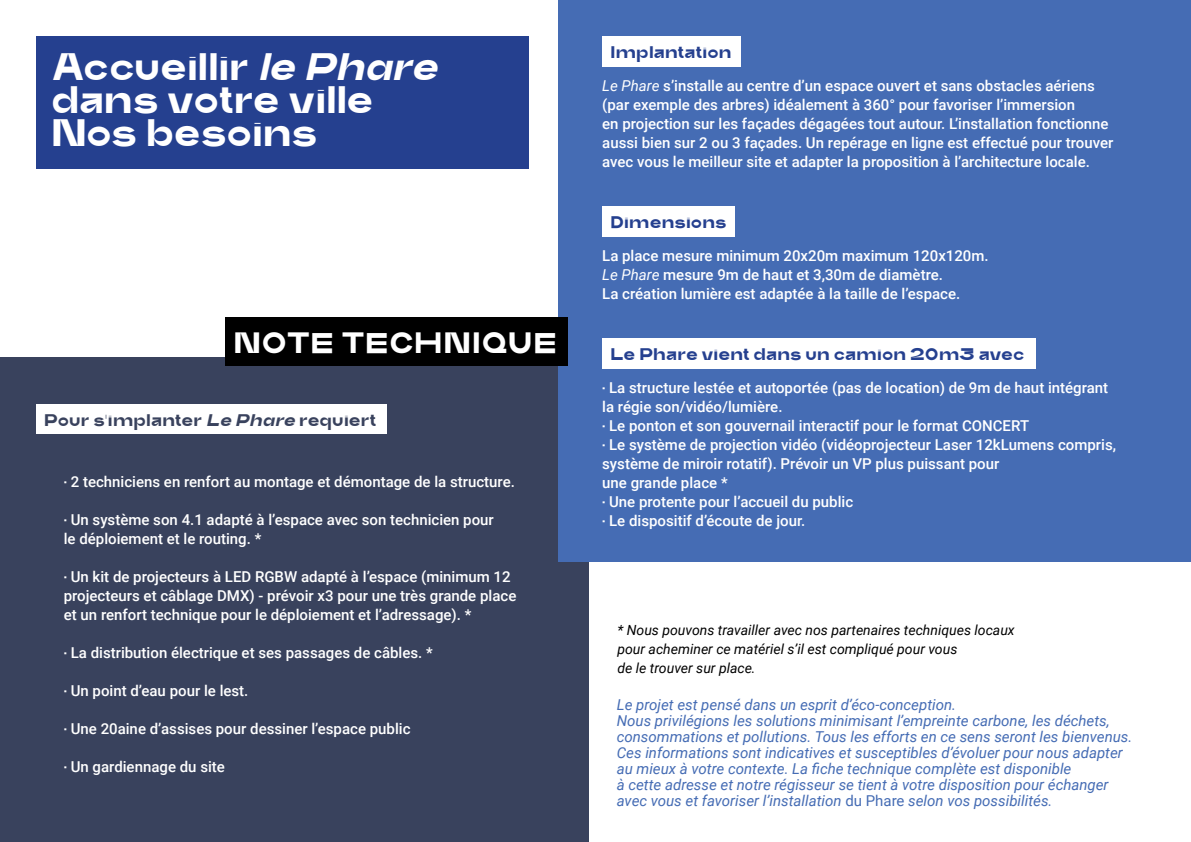
<style>
.page{position:relative;width:1191px;height:842px;background:#fff}
.page>*{position:absolute;margin:0;border:0;box-sizing:border-box;transform-origin:0 0}
.t1{font:700 39px/33px "Trash";color:#fff}
.t2{font:700 30px "Trash";letter-spacing:.015em;color:#fff}
.t3{font:700 17.1px "Trash";letter-spacing:.015em;color:#25408f}
.t4{font:700 17.1px "Trash";letter-spacing:.01em;color:#39425d}
.t5{font:500 15px/19px "Roboto";color:#fff}
.t6{font:italic 15px/16px "Roboto";color:#456cb4}
.t7{font:italic 14px/19px "Roboto";color:#000}
.s1{font-style:italic}
.s2{font-family:"Trash";font-weight:700}
.s3{font-weight:400;font-style:italic}
.s4{font-style:normal}
</style>
<div class="page">
<div style="left:0;top:357px;width:588px;height:485px;background:#39425d"></div>
<div style="left:36px;top:36px;width:492px;height:132px;background:#25408f"></div>
<div style="left:558px;top:0;width:633px;height:561px;background:#456cb4"></div>
<div style="left:225px;top:317px;width:343px;height:49px;background:#000"></div>
<div style="left:602px;top:36px;width:138px;height:31px;background:#fff"></div>
<div style="left:602px;top:206px;width:133px;height:31px;background:#fff"></div>
<div style="left:602px;top:338px;width:433px;height:31px;background:#fff"></div>
<div style="left:36px;top:404px;width:350px;height:30px;background:#fff"></div>
<h1 class="t1" style="left:51px;top:50px;width:388px">Accueillir <span class="s1">le Phare </span>dans votre ville<br>Nos besoins</h1>
<h2 class="t2" style="left:233px;top:324px;width:325px">NOTE TECHNIQUE</h2>
<p class="t4" style="left:44px;top:409px;width:334px">Pour s’implanter <span class="s1">Le Phare</span> requiert</p>
<p class="t5" style="left:64px;top:472px;width:452px"><span class="s2">•</span> 2 techniciens en renfort au montage et démontage de la structure.</p>
<p class="t5" style="left:64px;top:510px;width:431px"><span class="s2">•</span> Un système son 4.1 adapté à l’espace avec son technicien pour le déploiement et le routing. *</p>
<p class="t5" style="left:64px;top:567px;width:454px"><span class="s2">•</span> Un kit de projecteurs à LED RGBW adapté à l’espace (minimum 12 projecteurs et câblage DMX) - prévoir x3 pour une très grande place et un renfort technique pour le déploiement et l’adressage). *</p>
<p class="t5" style="left:64px;top:643px;width:370px"><span class="s2">•</span> La distribution électrique et ses passages de câbles. *</p>
<p class="t5" style="left:64px;top:681px;width:186px"><span class="s2">•</span> Un point d’eau pour le lest.</p>
<p class="t5" style="left:64px;top:719px;width:348px"><span class="s2">•</span> Une 20aine d’assises pour dessiner l’espace public</p>
<p class="t5" style="left:64px;top:757px;width:163px"><span class="s2">•</span> Un gardiennage du site</p>
<p class="t3" style="left:610px;top:42px;width:123px">Implantation</p>
<p class="t5" style="left:602px;top:76px;width:513px"><span class="s3">Le Phare</span> s’installe au centre d’un espace ouvert et sans obstacles aériens (par exemple des arbres) idéalement à 360° pour favoriser l’immersion<br>en projection sur les façades dégagées tout autour. L’installation fonctionne aussi bien sur 2 ou 3 façades. Un repérage en ligne est effectué pour trouver avec vous le meilleur site et adapter la proposition à l’architecture locale.</p>
<p class="t3" style="left:610px;top:211px;width:118px">Dimensions</p>
<p class="t5" style="left:602px;top:245px;width:388px">La place mesure minimum 20x20m maximum 120x120m.<br><span class="s3">Le Phare</span> mesure 9m de haut et 3,30m de diamètre.<br>La création lumière est adaptée à la taille de l’espace.</p>
<p class="t3" style="left:610px;top:344px;width:415px">Le Phare vient dans un camion 20m3 avec</p>
<p class="t5" style="left:602px;top:378px;width:507px"><span class="s2">•</span> La structure lestée et autoportée (pas de location) de 9m de haut intégrant la régie son/vidéo/lumière.</p>
<p class="t5" style="left:602px;top:416px;width:428px"><span class="s2">•</span> Le ponton et son gouvernail interactif pour le format CONCERT</p>
<p class="t5" style="left:602px;top:435px;width:515px"><span class="s2">•</span> Le système de projection vidéo (vidéoprojecteur Laser 12kLumens compris, système de miroir rotatif). Prévoir un VP plus puissant pour<br>une grande place *</p>
<p class="t5" style="left:602px;top:492px;width:252px"><span class="s2">•</span> Une protente pour l’accueil du public</p>
<p class="t5" style="left:602px;top:511px;width:204px"><span class="s2">•</span> Le dispositif d’écoute de jour.</p>
<p class="t7" style="left:617px;top:620px;width:399px">* Nous pouvons travailler avec nos partenaires techniques locaux pour acheminer ce matériel s’il est compliqué pour vous<br>de le trouver sur place.</p>
<p class="t6" style="left:617px;top:696px;width:517px">Le projet est pensé dans un esprit d’éco-conception.<br>Nous privilégions les solutions minimisant l’empreinte carbone, les déchets, consommations et pollutions. Tous les efforts en ce sens seront les bienvenus.<br>Ces informations sont indicatives et susceptibles d’évoluer pour nous adapter au mieux à votre contexte. La fiche technique complète est disponible<br>à cette adresse et notre régisseur se tient à votre disposition pour échanger avec vous et favoriser l’installation <span class="s4">du Phare</span> selon vos possibilités.</p>
</div>
